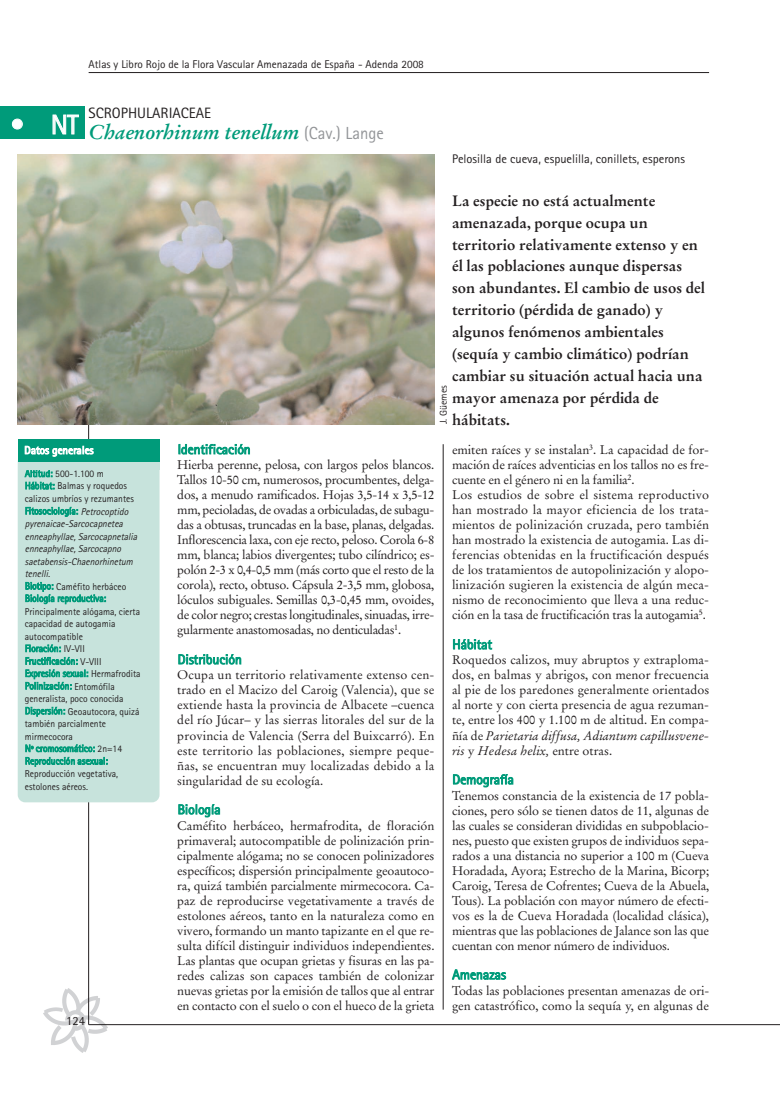
<style>
.page{position:relative;width:780px;height:1099px;background:#fff}
.page>*{position:absolute;margin:0;border:0;box-sizing:border-box;transform-origin:0 0}
.t1{font:27.5px "Rotis Sans Serif";color:#fff}
.t2{font:italic 700 20px "Stempel Garamond";color:#009b7a}
.t3{font:700 15px/21.9px "Stempel Garamond";color:#231f20}
.t4{font:15px "Rotis Sans Serif";color:#231f20}
.t5{font:13.75px "Rotis Sans Serif";color:#009b7a}
.t6{font:12.5px/15px "Stempel Garamond";letter-spacing:-.005em;color:#231f20;text-align:justify}
.t7{font:12.5px "Rotis Sans Serif";color:#231f20}
.t8{font:11.25px "Rotis Sans Serif";color:#231f20}
.t9{font:11.25px "Rotis Sans Serif";color:#fff}
.t10{font:10px/12.5px "Rotis Sans Serif";color:#231f20;scale:.95 1}
.t11{font:italic 10px/12.5px "Rotis Sans Serif";color:#231f20;scale:.95 1}
.t12{font:10px "Rotis Sans Serif";color:#231f20}
.s1{font-family:"Rotis Sans Serif";font-weight:400;font-style:normal;font-size:17.5px;color:#939598}
.s2{font-style:normal;color:#009b7a}
.s3{font-style:normal}
.s4{color:#009b7a}
.s5{font-style:italic}
</style>
<div class="page">
<img style="left:44px;top:988px;width:64px;height:64px">
<hr style="left:89px;top:1024px;width:691px;height:1px;background:#231f20">
<hr style="left:88px;top:169px;width:1px;height:855px;background:#231f20">
<hr style="left:89px;top:72px;width:620px;height:1px;background:#231f20">
<div style="left:0;top:107px;width:85px;height:32px;background:#009b7a"></div>
<div style="left:18px;top:454px;width:141px;height:348px;background:#c7e3dc;border-radius:8px"></div>
<img style="left:18px;top:154px;width:416px;height:270px">
<div style="left:18px;top:439px;width:141px;height:24px;background:#009b7a"></div>
<div style="left:18px;top:462px;width:141px;height:7px;background:#c7e3dc"></div>
<hr style="left:443px;top:444px;width:1px;height:565px;background:#231f20">
<p class="t8" style="left:89px;top:60px;width:337px">Atlas y Libro Rojo de la Flora Vascular Amenazada de España - Adenda 2008</p>
<h1 class="t1" style="left:11px;top:115px;width:69px">• NT</h1>
<p class="t4" style="left:89px;top:108px;width:124px">SCROPHULARIACEAE</p>
<h2 class="t2" style="left:89px;top:123px;width:297px">Chaenorhinum tenellum <span class="s1">(Cav.) Lange</span></h2>
<p class="t7" style="left:452px;top:154px;width:235px">Pelosilla de cueva, espuelilla, conillets, esperons</p>
<p class="t3" style="left:452px;top:191px;width:254px">La especie no está actualmente amenazada, porque ocupa un territorio relativamente extenso y en él las poblaciones aunque dispersas son abundantes. El cambio de usos del territorio (pérdida de ganado) y algunos fenómenos ambientales (sequía y cambio climático) podrían cambiar su situación actual hacia una mayor amenaza por pérdida de hábitats.</p>
<p class="t12" style="left:440px;top:424px;width:41px;rotate:-90deg">J. Güemes</p>
<p class="t9" style="left:24px;top:446px;width:71px">Datos generales</p>
<p class="t11" style="left:25px;top:468px;width:122px"><span class="s2">Altitud:</span> <span class="s3">500-1.100 m<br></span><span class="s2">Hábitat:</span> <span class="s3">Balmas y roquedos calizos umbríos y rezumantes<br></span><span class="s2">Fitosociología:</span> Petrocoptido pyrenaicae-Sarcocapnetea enneaphyllae, Sarcocapnetalia enneaphyllae, Sarcocapno saetabensis-Chaenorhinetum tenelli.<br><span class="s2">Biotipo:</span> <span class="s3">Caméfito herbáceo<br></span><span class="s2">Biología reproductiva:</span></p>
<p class="t10" style="left:25px;top:606px;width:123px">Principalmente alógama, cierta capacidad de autogamia autocompatible<br><span class="s4">Floración:</span> IV-VII<br><span class="s4">Fructificación:</span> V-VIII<br><span class="s4">Expresión sexual:</span> Hermafrodita<br><span class="s4">Polinización:</span> Entomófila generalista, poco conocida<br><span class="s4">Dispersión:</span> Geoautocora, quizá también parcialmente mirmecocora<br><span class="s4">Nº cromosomático:</span> 2n=14<br><span class="s4">Reproducción asexual:</span></p>
<p class="t10" style="left:25px;top:768px;width:100px">Reproducción vegetativa, estolones aéreos.</p>
<p class="t7" style="left:66px;top:1015px;width:20px">124</p>
<p class="t5" style="left:178px;top:444px;width:74px">Identificación</p>
<p class="t6" style="left:177px;top:458px;width:259px">Hierba perenne, pelosa, con largos pelos blancos.<br>Tallos 10-50 cm, numerosos, procumbentes, delga&shy;dos, a menudo ramificados. Hojas 3,5-14 x 3,5-12 mm, pecioladas, de ovadas a orbiculadas, de subagu&shy;das a obtusas, truncadas en la base, planas, delgadas.<br>Inflorescencia laxa, con eje recto, peloso. Corola 6-8 mm, blanca; labios divergentes; tubo cilíndrico; es&shy;polón 2-3 x 0,4-0,5 mm (más corto que el resto de la corola), recto, obtuso. Cápsula 2-3,5 mm, globosa, lóculos subiguales. Semillas 0,3-0,45 mm, ovoides, de color negro; crestas longitudinales, sinuadas, irre&shy;gularmente anastomosadas, no denticuladas<sup>1</sup>.</p>
<p class="t5" style="left:178px;top:654px;width:66px">Distribución</p>
<p class="t6" style="left:177px;top:668px;width:259px">Ocupa un territorio relativamente extenso cen&shy;trado en el Macizo del Caroig (Valencia), que se extiende hasta la provincia de Albacete –cuenca del río Júcar– y las sierras litorales del sur de la provincia de Valencia (Serra del Buixcarró). En este territorio las poblaciones, siempre peque&shy;ñas, se encuentran muy localizadas debido a la singularidad de su ecología.</p>
<p class="t5" style="left:178px;top:804px;width:44px">Biología</p>
<p class="t6" style="left:177px;top:818px;width:259px">Caméfito herbáceo, hermafrodita, de floración primaveral; autocompatible de polinización prin&shy;cipalmente alógama; no se conocen polinizadores específicos; dispersión principalmente geoautoco&shy;ra, quizá también parcialmente mirmecocora. Ca&shy;paz de reproducirse vegetativamente a través de estolones aéreos, tanto en la naturaleza como en vivero, formando un manto tapizante en el que re&shy;sulta difícil distinguir individuos independientes.<br>Las plantas que ocupan grietas y fisuras en las pa&shy;redes calizas son capaces también de colonizar nuevas grietas por la emisión de tallos que al entrar en contacto con el suelo o con el hueco de la grieta</p>
<p class="t6" style="left:452px;top:443px;width:258px;text-align:left">emiten raíces y se instalan<sup>3</sup>. La capacidad de for&shy;mación de raíces adventicias en los tallos no es fre&shy;cuente en el género ni en la familia<sup>2</sup>.<br>Los estudios de sobre el sistema reproductivo han mostrado la mayor eficiencia de los trata&shy;mientos de polinización cruzada, pero también han mostrado la existencia de autogamia. Las di&shy;ferencias obtenidas en la fructificación después de los tratamientos de autopolinización y alopo&shy;linización sugieren la existencia de algún meca&shy;nismo de reconocimiento que lleva a una reduc&shy;ción en la tasa de fructificación tras la autogamia<sup>5</sup>.</p>
<p class="t5" style="left:452px;top:639px;width:41px">Hábitat</p>
<p class="t6" style="left:452px;top:653px;width:259px">Roquedos calizos, muy abruptos y extraploma&shy;dos, en balmas y abrigos, con menor frecuencia al pie de los paredones generalmente orientados al norte y con cierta presencia de agua rezuman&shy;te, entre los 400 y 1.100 m de altitud. En compa&shy;ñía de <span class="s5">Parietaria diffusa, Adiantum capillusvene&shy;ris</span> y <span class="s5">Hedesa helix,</span> entre otras.</p>
<p class="t5" style="left:452px;top:774px;width:63px">Demografía</p>
<p class="t6" style="left:452px;top:788px;width:259px">Tenemos constancia de la existencia de 17 pobla&shy;ciones, pero sólo se tienen datos de 11, algunas de las cuales se consideran divididas en subpoblacio&shy;nes, puesto que existen grupos de individuos sepa&shy;rados a una distancia no superior a 100 m (Cueva Horadada, Ayora; Estrecho de la Marina, Bicorp; Caroig, Teresa de Cofrentes; Cueva de la Abuela, Tous). La población con mayor número de efecti&shy;vos es la de Cueva Horadada (localidad clásica), mientras que las poblaciones de Jalance son las que cuentan con menor número de individuos.</p>
<p class="t5" style="left:452px;top:969px;width:55px">Amenazas</p>
<p class="t6" style="left:452px;top:983px;width:259px">Todas las poblaciones presentan amenazas de ori&shy;gen catastrófico, como la sequía y, en algunas de</p>
</div>
